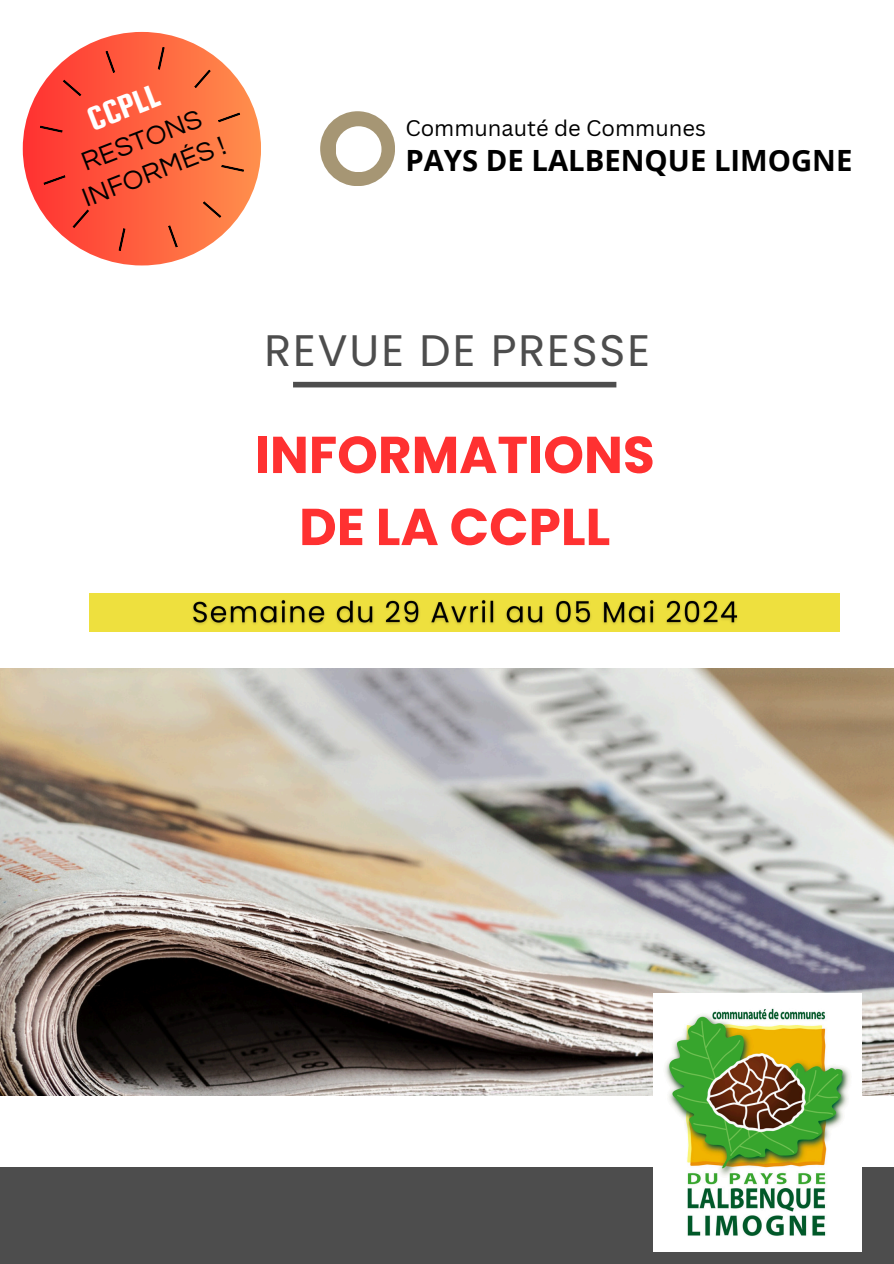
<style>
.page{position:relative;width:894px;height:1264px;background:#fff}
.page>*{position:absolute;margin:0;border:0;box-sizing:border-box;transform-origin:0 0}
.t1{font:700 51.75px/72px "Poppins";color:#ff3131;text-align:center}
.t2{font:44.1px "Poppins";letter-spacing:.045em;color:#4d4d4d}
.t3{font:34.95px "Squada One";color:#fff}
.t4{font:700 29.25px "Open Sans";color:#000}
.t5{font:27.45px/33.8px "Questrial";color:#000;text-align:center}
.t6{font:21.9px "Canva Sans";color:#000}
</style>
<div class="page">
<div style="left:0;top:1167px;width:893px;height:96px;background:#4d4d4d"></div>
<img style="left:0;top:668px;width:893px;height:427px">
<img style="left:653px;top:993px;width:208px;height:258px">
<div style="left:293px;top:382px;width:323px;height:5px;background:#4d4d4d"></div>
<div style="left:320px;top:111px;width:75px;height:75px;background:#a69674;border-radius:50%"></div>
<div style="left:335px;top:126px;width:46px;height:46px;background:#fff;border-radius:50%"></div>
<div style="left:23px;top:32px;width:238px;height:233px;background:linear-gradient(to right,#ff3131,#ff904d);border-radius:50%"></div>
<svg style="left:168px;top:225px;width:10px;height:23px"></svg>
<svg style="left:105px;top:50px;width:10px;height:23px"></svg>
<svg style="left:43px;top:175px;width:23px;height:10px"></svg>
<svg style="left:218px;top:112px;width:22px;height:11px"></svg>
<svg style="left:118px;top:228px;width:8px;height:23px"></svg>
<svg style="left:157px;top:47px;width:8px;height:23px"></svg>
<svg style="left:40px;top:125px;width:23px;height:8px"></svg>
<svg style="left:221px;top:165px;width:23px;height:7px"></svg>
<svg style="left:72px;top:209px;width:17px;height:19px"></svg>
<svg style="left:194px;top:69px;width:17px;height:19px"></svg>
<svg style="left:62px;top:79px;width:20px;height:18px"></svg>
<svg style="left:202px;top:201px;width:19px;height:17px"></svg>
<div style="left:89px;top:593px;width:750px;height:38px;background:#eee03e"></div>
<img style="left:186px;top:600px;width:557px;height:32px">
<h2 class="t3" style="left:82px;top:103px;width:75px;rotate:-21deg">CCPLL</h2>
<h4 class="t5" style="left:65px;top:152px;width:153px;rotate:-21deg">RESTONS<br>INFORMÉS !</h4>
<p class="t6" style="left:405px;top:112px;width:302px">Communauté de Communes</p>
<h5 class="t4" style="left:405px;top:139px;width:448px">PAYS DE LALBENQUE LIMOGNE</h5>
<p class="t2" style="left:264px;top:320px;width:387px">REVUE DE PRESSE</p>
<h1 class="t1" style="left:254px;top:419px;width:401px">INFORMATIONS<br>DE LA CCPLL</h1>
</div>
